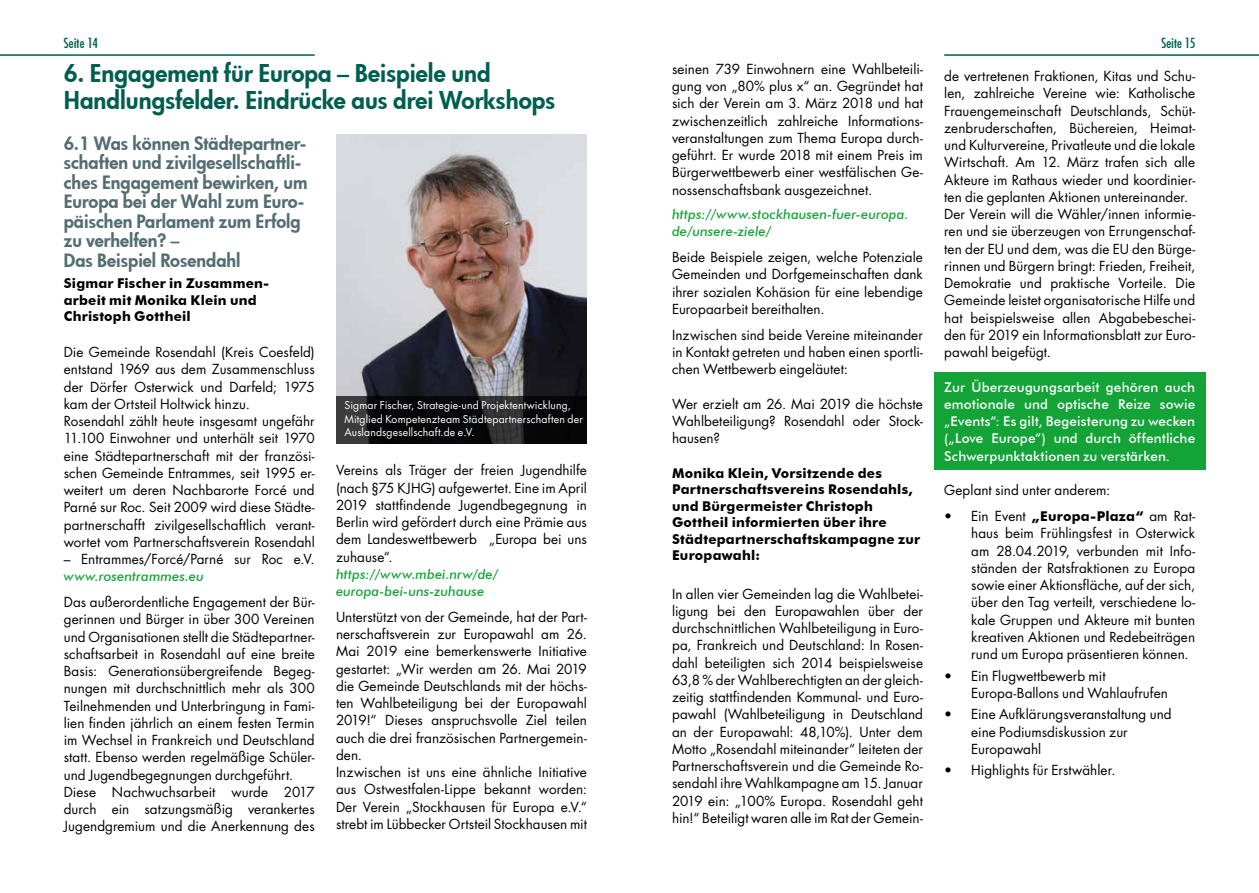
<style>
.page{position:relative;width:1259px;height:893px;background:#fff}
.page>*{position:absolute;margin:0;border:0;box-sizing:border-box;transform-origin:0 0}
.t1{font:800 24px/27px "Futura";color:#005e50}
.t2{font:800 18px/19.5px "Futura";color:#536d73}
.t3{font:13.5px/17.2px "Futura Std";letter-spacing:.005em;color:#000;text-align:justify}
.t4{font:700 13.5px/16.5px "Futura BT";letter-spacing:.015em;color:#000}
.t5{font:500 13.5px/17.2px "Futura BT";letter-spacing:.01em;color:#fff;text-align:justify}
.t6{font:italic 500 13.5px/17.2px "Futura BT";letter-spacing:.005em;color:#13a337}
.t7{font:condensed 13.5px "Futura";letter-spacing:.01em;color:#005e50}
.t8{font:10.5px/13.5px "Futura Std";letter-spacing:.015em;color:#fff}
.s1{font-family:"Futura BT";font-weight:700}
</style>
<div class="page">
<hr style="left:944px;top:54px;width:315px;height:2px;background:#005e50">
<hr style="left:0;top:54px;width:315px;height:2px;background:#005e50">
<img style="left:336px;top:135px;width:251px;height:261px">
<svg style="left:336px;top:396px;width:251px;height:47px;background:#131316"></svg>
<div style="left:934px;top:372px;width:272px;height:97px;background:#13a337"></div>
<p class="t7" style="left:64px;top:34px;width:36px">Seite 14</p>
<p class="t7" style="left:1161px;top:34px;width:35px">Seite 15</p>
<h1 class="t1" style="left:64px;top:59px;width:493px">6. Engagement für Europa – Beispiele und<br>Handlungsfelder. Eindrücke aus drei Workshops</h1>
<h2 class="t2" style="left:64px;top:133px;width:245px">6.1 Was können Städtepartner&shy;schaften und zivilgesellschaftli&shy;ches Engagement bewirken, um<br>Europa bei der Wahl zum Euro&shy;päischen Parlament zum Erfolg zu verhelfen? –<br>Das Beispiel Rosendahl</h2>
<p class="t4" style="left:64px;top:275px;width:207px">Sigmar Fischer in Zusammen&shy;arbeit mit Monika Klein und<br>Christoph Gottheil</p>
<p class="t3" style="left:64px;top:344px;width:252px;text-align:left">Die Gemeinde Rosendahl (Kreis Coesfeld) entstand 1969 aus dem Zusammenschluss der Dörfer Osterwick und Darfeld; 1975 kam der Ortsteil Holtwick hinzu.<br>Rosendahl zählt heute insgesamt ungefähr 11.100 Einwohner und unterhält seit 1970 eine Städtepartnerschaft mit der französi&shy;schen Gemeinde Entrammes, seit 1995 er&shy;weitert um deren Nachbarorte Forcé und Parné sur Roc. Seit 2009 wird diese Städte&shy;partnerschafft zivilgesellschaftlich verant&shy;wortet vom Partnerschaftsverein Rosendahl</p>
<p class="t3" style="left:64px;top:551px;width:252px">– Entrammes/Forcé/Parné sur Roc e.V.</p>
<p class="t6" style="left:64px;top:568px;width:141px">www.rosentrammes.eu</p>
<p class="t3" style="left:64px;top:594px;width:252px;text-align:left">Das außerordentliche Engagement der Bür&shy;gerinnen und Bürger in über 300 Vereinen und Organisationen stellt die Städtepartner&shy;schaftsarbeit in Rosendahl auf eine breite Basis: Generationsübergreifende Begeg&shy;nungen mit durchschnittlich mehr als 300<br>Teilnehmenden und Unterbringung in Fami&shy;lien finden jährlich an einem festen Termin im Wechsel in Frankreich und Deutschland statt. Ebenso werden regelmäßige Schüler&shy;und Jugendbegegnungen durchgeführt.<br>Diese Nachwuchsarbeit wurde 2017 durch ein satzungsmäßig verankertes Jugendgremium und die Anerkennung des</p>
<p class="t3" style="left:672px;top:61px;width:252px">seinen 739 Einwohnern eine Wahlbeteili&shy;gung von „80% plus x“ an. Gegründet hat sich der Verein am 3. März 2018 und hat zwischenzeitlich zahlreiche Informations&shy;veranstaltungen zum Thema Europa durch&shy;geführt. Er wurde 2018 mit einem Preis im Bürgerwettbewerb einer westfälischen Ge&shy;nossenschaftsbank ausgezeichnet.</p>
<p class="t6" style="left:672px;top:206px;width:238px">https://www.stockhausen-fuer-europa. de/unsere-ziele/</p>
<p class="t3" style="left:672px;top:249px;width:252px">Beide Beispiele zeigen, welche Potenziale Gemeinden und Dorfgemeinschaften dank ihrer sozialen Kohäsion für eine lebendige Europaarbeit bereithalten.</p>
<p class="t3" style="left:672px;top:326px;width:252px">Inzwischen sind beide Vereine miteinander in Kontakt getreten und haben einen sportli&shy;chen Wettbewerb eingeläutet:</p>
<p class="t3" style="left:672px;top:395px;width:252px">Wer erzielt am 26. Mai 2019 die höchste Wahlbeteiligung? Rosendahl oder Stock&shy;hausen?</p>
<p class="t4" style="left:672px;top:465px;width:250px">Monika Klein, Vorsitzende des<br>Partnerschaftsvereins Rosendahls, und Bürgermeister Christoph<br>Gottheil informierten über ihre<br>Städtepartnerschaftskampagne zur<br>Europawahl:</p>
<p class="t3" style="left:672px;top:585px;width:252px">In allen vier Gemeinden lag die Wahlbetei&shy;ligung bei den Europawahlen über der durchschnittlichen Wahlbeteiligung in Euro&shy;pa, Frankreich und Deutschland: In Rosen&shy;dahl beteiligten sich 2014 beispielsweise 63,8 % der Wahlberechtigten an der gleich&shy;zeitig stattfindenden Kommunal- und Euro&shy;pawahl (Wahlbeteiligung in Deutschland an der Europawahl: 48,10%). Unter dem Motto „Rosendahl miteinander“ leiteten der Partnerschaftsverein und die Gemeinde Ro&shy;sendahl ihre Wahlkampagne am 15. Januar 2019 ein: „100% Europa. Rosendahl geht hin!“ Beteiligt waren alle im Rat der Gemein-</p>
<p class="t3" style="left:944px;top:68px;width:252px;text-align:left">de vertretenen Fraktionen, Kitas und Schu&shy;len, zahlreiche Vereine wie: Katholische Frauengemeinschaft Deutschlands, Schüt&shy;zenbruderschaften, Büchereien, Heimat&shy;und Kulturvereine, Privatleute und die lokale Wirtschaft. Am 12. März trafen sich alle Akteure im Rathaus wieder und koordinier&shy;ten die geplanten Aktionen untereinander.<br>Der Verein will die Wähler/innen informie&shy;ren und sie überzeugen von Errungenschaf&shy;ten der EU und dem, was die EU den Bürge&shy;rinnen und Bürgern bringt: Frieden, Freiheit, Demokratie und praktische Vorteile. Die Gemeinde leistet organisatorische Hilfe und hat beispielsweise allen Abgabebeschei&shy;den für 2019 ein Informationsblatt zur Euro&shy;pawahl beigefügt.</p>
<p class="t5" style="left:944px;top:378px;width:252px">Zur Überzeugungsarbeit gehören auch emotionale und optische Reize sowie „Events“: Es gilt, Begeisterung zu wecken („Love Europe“) und durch öffentliche Schwerpunktaktionen zu verstärken.</p>
<p class="t3" style="left:944px;top:482px;width:167px">Geplant sind unter anderem:</p>
<p class="t3" style="left:971px;top:508px;width:225px;text-indent:-27px">• Ein Event <span class="s1">„Europa-Plaza“</span> am Rat&shy;haus beim Frühlingsfest in Osterwick am 28.04.2019, verbunden mit Info&shy;ständen der Ratsfraktionen zu Europa sowie einer Aktionsfläche, auf der sich, über den Tag verteilt, verschiedene lo&shy;kale Gruppen und Akteure mit bunten kreativen Aktionen und Redebeiträgen rund um Europa präsentieren können.</p>
<p class="t3" style="left:971px;top:667px;width:198px;text-indent:-27px">• Ein Flugwettbewerb mit<br>Europa-Ballons und Wahlaufrufen</p>
<p class="t3" style="left:971px;top:706px;width:202px;text-align:left;text-indent:-27px">• Eine Aufklärungsveranstaltung und eine Podiumsdiskussion zur<br>Europawahl</p>
<p class="t3" style="left:944px;top:762px;width:173px">• Highlights für Erstwähler.</p>
<p class="t8" style="left:344px;top:399px;width:240px">Sigmar Fischer, Strategie-und Projektentwicklung,<br>Mitglied Kompetenzteam Städtepartnerschaften der<br>Auslandsgesellschaft.de e.V.</p>
<p class="t3" style="left:336px;top:462px;width:252px">Vereins als Träger der freien Jugendhilfe (nach §75 KJHG) aufgewertet. Eine im April 2019 stattfindende Jugendbegegnung in Berlin wird gefördert durch eine Prämie aus dem Landeswettbewerb „Europa bei uns zuhause“.</p>
<p class="t6" style="left:336px;top:565px;width:164px">https://www.mbei.nrw/de/ europa-bei-uns-zuhause</p>
<p class="t3" style="left:336px;top:608px;width:252px;text-align:left">Unterstützt von der Gemeinde, hat der Part&shy;nerschaftsverein zur Europawahl am 26.<br>Mai 2019 eine bemerkenswerte Initiative gestartet: „Wir werden am 26. Mai 2019 die Gemeinde Deutschlands mit der höchs&shy;ten Wahlbeteiligung bei der Europawahl 2019!“ Dieses anspruchsvolle Ziel teilen auch die drei französischen Partnergemein&shy;den.<br>Inzwischen ist uns eine ähnliche Initiative aus Ostwestfalen-Lippe bekannt worden:<br>Der Verein „Stockhausen für Europa e.V.“ strebt im Lübbecker Ortsteil Stockhausen mit</p>
</div>
